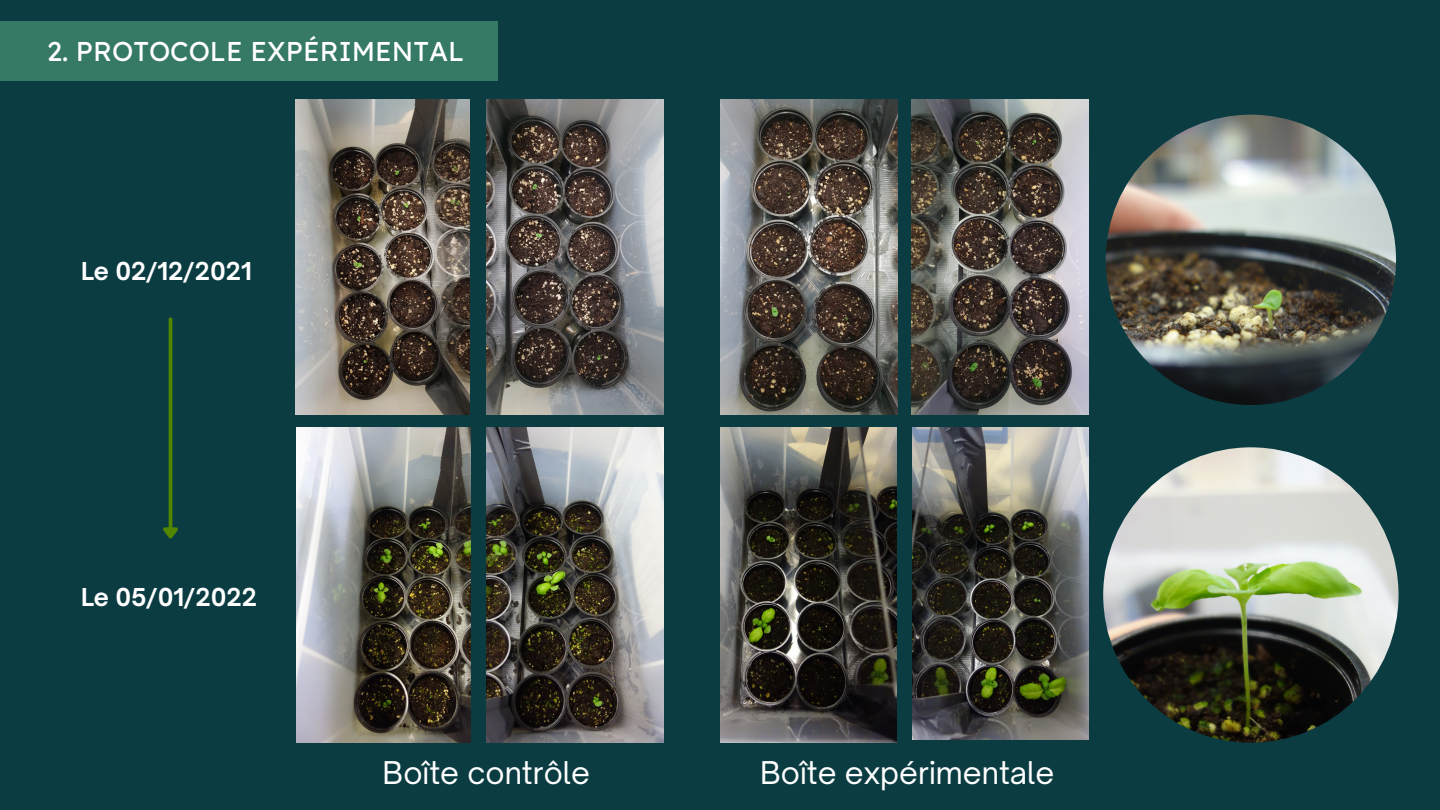
<style>
.page{position:relative;width:1440px;height:810px;background:#0b3c42}
.page>*{position:absolute;margin:0;border:0;box-sizing:border-box;transform-origin:0 0}
.t1{font:30px "Open Sauce One";color:#fff}
.t2{font:27.2px "Lexend Deca";color:#fff}
.t3{font:700 23.6px "Open Sauce One";color:#fff}
</style>
<div class="page">
<img style="left:296px;top:99px;width:174px;height:315px">
<img style="left:487px;top:99px;width:177px;height:315px">
<img style="left:297px;top:428px;width:174px;height:315px">
<img style="left:487px;top:428px;width:177px;height:315px">
<img style="left:720px;top:99px;width:177px;height:315px">
<img style="left:912px;top:99px;width:177px;height:315px">
<img style="left:720px;top:428px;width:177px;height:314px">
<img style="left:913px;top:428px;width:176px;height:312px">
<hr style="left:169px;top:319px;width:3px;height:208px;background:#528500">
<svg style="left:163px;top:524px;width:15px;height:15px"></svg>
<div style="left:0;top:22px;width:498px;height:59px;background:#367967"></div>
<img style="left:1106px;top:115px;width:290px;height:290px;border-radius:50%">
<img style="left:1103px;top:447px;width:296px;height:296px;border-radius:50%">
<p class="t2" style="left:47px;top:34px;width:419px">2. PROTOCOLE EXPÉRIMENTAL</p>
<p class="t3" style="left:81px;top:256px;width:172px">Le 02/12/2021</p>
<p class="t3" style="left:81px;top:582px;width:178px">Le 05/01/2022</p>
<p class="t1" style="left:383px;top:754px;width:209px">Boîte contrôle</p>
<p class="t1" style="left:760px;top:754px;width:296px">Boîte expérimentale</p>
</div>
